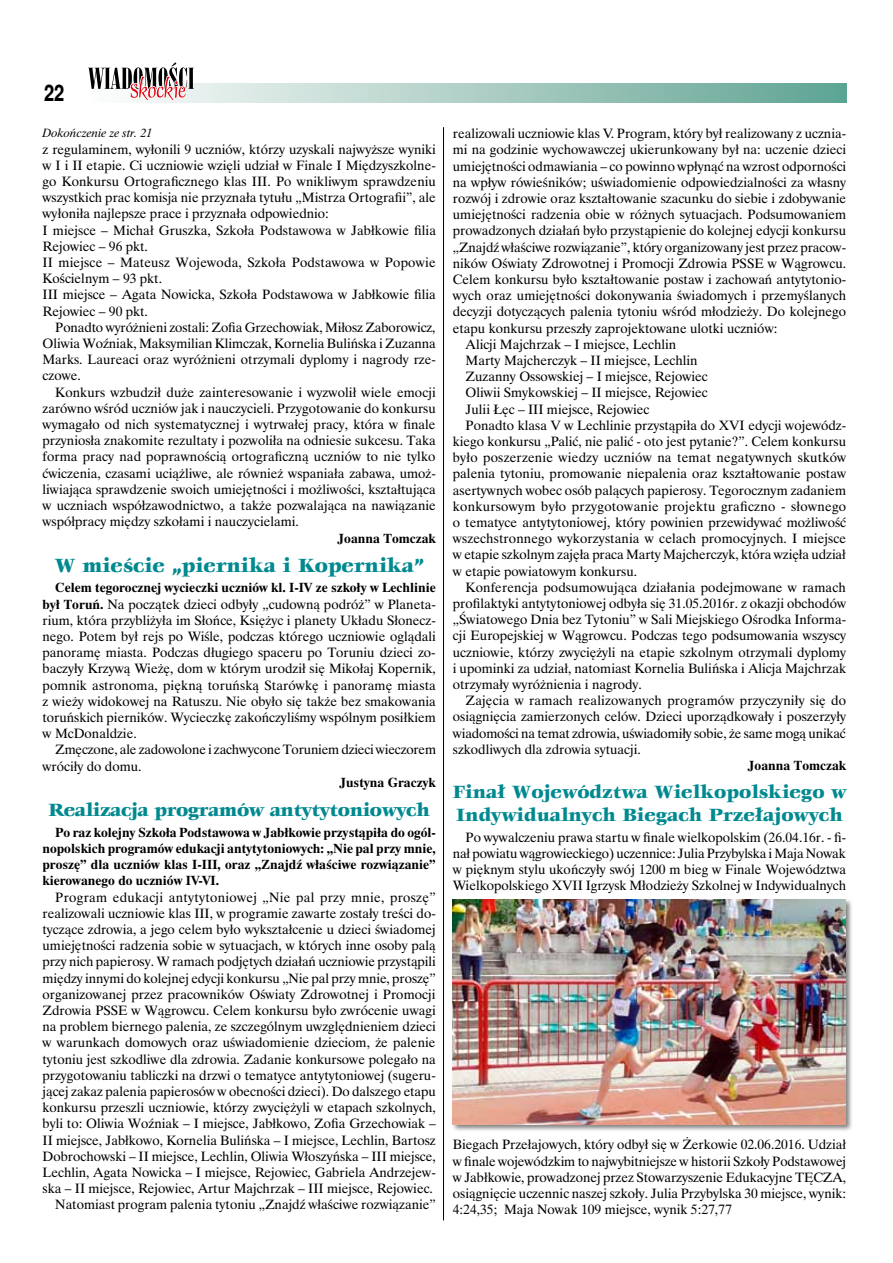
<style>
.page{position:relative;width:893px;height:1263px;background:#fff}
.page>*{position:absolute;margin:0;border:0;box-sizing:border-box;transform-origin:0 0}
.t1{font:700 22.5px "Switzerland Narrow";color:#000}
.t2{font:21px "Veljovic Black CE Normal";color:#00898f}
.t3{font:19.5px/23.4px "Veljovic Black CE Normal";color:#00898f}
.t4{font:19.5px "Veljovic Black CE Normal";letter-spacing:-.02em;color:#00898f}
.t5{font:13.5px/16.2px "Time Ibis EE";color:#000;text-align:justify}
.t6{font:700 13.5px/16.2px "Time Ibis EE";color:#000;text-align:justify}
.t7{font:13.5px "Time Ibis EE";letter-spacing:.02em;color:#000}
.t8{font:italic 12px "Time Ibis EE";color:#000}
.s1{font-weight:700}
</style>
<div class="page">
<svg style="left:194px;top:83px;width:652px;height:19px;background:#a4c9c0"></svg>
<svg style="left:88px;top:63px;width:106px;height:39px"></svg>
<hr style="left:443px;top:127px;width:1px;height:1093px;background:#000">
<div style="left:451px;top:898px;width:403px;height:234px;background:#000;opacity:.5"></div>
<img style="left:452px;top:900px;width:394px;height:225px">
<h1 class="t1" style="left:44px;top:80px;width:22px">22</h1>
<p class="t8" style="left:43px;top:125px;width:111px">Dokończenie ze str. 21</p>
<p class="t5" style="left:43px;top:141px;width:395px;text-align:left">z regulaminem, wyłonili 9 uczniów, którzy uzyskali najwyższe wyniki w I i II etapie. Ci uczniowie wzięli udział w Finale I Międzyszkolne&shy;go Konkursu Ortograficznego klas III. Po wnikliwym sprawdzeniu wszystkich prac komisja nie przyznała tytułu „Mistrza Ortografii”, ale wyłoniła najlepsze prace i przyznała odpowiednio:<br>I miejsce – Michał Gruszka, Szkoła Podstawowa w Jabłkowie filia Rejowiec – 96 pkt.<br>II miejsce – Mateusz Wojewoda, Szkoła Podstawowa w Popowie Kościelnym – 93 pkt.<br>III miejsce – Agata Nowicka, Szkoła Podstawowa w Jabłkowie filia Rejowiec – 90 pkt.</p>
<p class="t5" style="left:43px;top:319px;width:395px;text-indent:13px">Ponadto wyróżnieni zostali: Zofia Grzechowiak, Miłosz Zaborowicz, Oliwia Woźniak, Maksymilian Klimczak, Kornelia Bulińska i Zuzanna Marks. Laureaci oraz wyróżnieni otrzymali dyplomy i nagrody rze&shy;czowe.</p>
<p class="t5" style="left:43px;top:384px;width:395px;text-indent:13px">Konkurs wzbudził duże zainteresowanie i wyzwolił wiele emocji zarówno wśród uczniów jak i nauczycieli. Przygotowanie do konkursu wymagało od nich systematycznej i wytrwałej pracy, która w finale przyniosła znakomite rezultaty i pozwoliła na odniesie sukcesu. Taka forma pracy nad poprawnością ortograficzną uczniów to nie tylko ćwiczenia, czasami uciążliwe, ale również wspaniała zabawa, umoż&shy;liwiająca sprawdzenie swoich umiejętności i możliwości, kształtująca w uczniach współzawodnictwo, a także pozwalająca na nawiązanie współpracy między szkołami i nauczycielami.</p>
<p class="t6" style="left:338px;top:530px;width:100px">Joanna Tomczak</p>
<h2 class="t2" style="left:55px;top:553px;width:371px">W mieście „piernika i Kopernika”</h2>
<p class="t5" style="left:43px;top:579px;width:395px;text-indent:13px"><span class="s1">Celem tegorocznej wycieczki uczniów kl. I-IV ze szkoły w Lechlinie był Toruń.</span> Na początek dzieci odbyły „cudowną podróż” w Planeta&shy;rium, która przybliżyła im Słońce, Księżyc i planety Układu Słonecz&shy;nego. Potem był rejs po Wiśle, podczas którego uczniowie oglądali panoramę miasta. Podczas długiego spaceru po Toruniu dzieci zo&shy;baczyły Krzywą Wieżę, dom w którym urodził się Mikołaj Kopernik, pomnik astronoma, piękną toruńską Starówkę i panoramę miasta z wieży widokowej na Ratuszu. Nie obyło się także bez smakowania toruńskich pierników. Wycieczkę zakończyliśmy wspólnym posiłkiem w McDonaldzie.</p>
<p class="t5" style="left:43px;top:741px;width:395px;text-indent:13px">Zmęczone, ale zadowolone i zachwycone Toruniem dzieci wieczorem wróciły do domu.</p>
<p class="t6" style="left:339px;top:774px;width:98px">Justyna Graczyk</p>
<h3 class="t4" style="left:49px;top:799px;width:383px">Realizacja programów antytytoniowych</h3>
<p class="t6" style="left:43px;top:824px;width:395px;text-indent:13px">Po raz kolejny Szkoła Podstawowa w Jabłkowie przystąpiła do ogól&shy;nopolskich programów edukacji antytytoniowych: „Nie pal przy mnie, proszę” dla uczniów klas I-III, oraz „Znajdź właściwe rozwiązanie” kierowanego do uczniów IV-VI.</p>
<p class="t5" style="left:43px;top:889px;width:395px;text-align:right">Program edukacji antytytoniowej „Nie pal przy mnie, proszę” realizowali uczniowie klas III, w programie zawarte zostały treści do&shy;tyczące zdrowia, a jego celem było wykształcenie u dzieci świadomej umiejętności radzenia sobie w sytuacjach, w których inne osoby palą przy nich papierosy. W ramach podjętych działań uczniowie przystąpili między innymi do kolejnej edycji konkursu „Nie pal przy mnie, proszę” organizowanej przez pracowników Oświaty Zdrowotnej i Promocji Zdrowia PSSE w Wągrowcu. Celem konkursu było zwrócenie uwagi na problem biernego palenia, ze szczególnym uwzględnieniem dzieci w warunkach domowych oraz uświadomienie dzieciom, że palenie tytoniu jest szkodliwe dla zdrowia. Zadanie konkursowe polegało na przygotowaniu tabliczki na drzwi o tematyce antytytoniowej (sugeru&shy;jącej zakaz palenia papierosów w obecności dzieci). Do dalszego etapu konkursu przeszli uczniowie, którzy zwyciężyli w etapach szkolnych, byli to: Oliwia Woźniak – I miejsce, Jabłkowo, Zofia Grzechowiak – II miejsce, Jabłkowo, Kornelia Bulińska – I miejsce, Lechlin, Bartosz Dobrochowski – II miejsce, Lechlin, Oliwia Włoszyńska – III miejsce, Lechlin, Agata Nowicka – I miejsce, Rejowiec, Gabriela Andrzejew&shy;ska – II miejsce, Rejowiec, Artur Majchrzak – III miejsce, Rejowiec.<br>Natomiast program palenia tytoniu „Znajdź właściwe rozwiązanie”</p>
<p class="t5" style="left:453px;top:125px;width:395px">realizowali uczniowie klas V. Program, który był realizowany z ucznia-</p>
<p class="t5" style="left:453px;top:142px;width:395px">mi na godzinie wychowawczej ukierunkowany był na: uczenie dzieci</p>
<p class="t5" style="left:453px;top:158px;width:395px">umiejętności odmawiania – co powinno wpłynąć na wzrost odporności</p>
<p class="t5" style="left:453px;top:174px;width:395px">na wpływ rówieśników; uświadomienie odpowiedzialności za własny</p>
<p class="t5" style="left:453px;top:190px;width:395px">rozwój i zdrowie oraz kształtowanie szacunku do siebie i zdobywanie</p>
<p class="t5" style="left:453px;top:206px;width:395px">umiejętności radzenia obie w różnych sytuacjach. Podsumowaniem</p>
<p class="t5" style="left:453px;top:223px;width:395px">prowadzonych działań było przystąpienie do kolejnej edycji konkursu</p>
<p class="t5" style="left:453px;top:239px;width:395px">„Znajdź właściwe rozwiązanie”, który organizowany jest przez pracow-</p>
<p class="t5" style="left:453px;top:255px;width:395px">ników Oświaty Zdrowotnej i Promocji Zdrowia PSSE w Wągrowcu.</p>
<p class="t5" style="left:453px;top:271px;width:395px">Celem konkursu było kształtowanie postaw i zachowań antytytonio-</p>
<p class="t5" style="left:453px;top:287px;width:395px">wych oraz umiejętności dokonywania świadomych i przemyślanych</p>
<p class="t5" style="left:453px;top:304px;width:395px">decyzji dotyczących palenia tytoniu wśród młodzieży. Do kolejnego</p>
<p class="t5" style="left:453px;top:320px;width:326px">etapu konkursu przeszły zaprojektowane ulotki uczniów:</p>
<p class="t5" style="left:466px;top:336px;width:212px">Alicji Majchrzak – I miejsce, Lechlin</p>
<p class="t5" style="left:466px;top:352px;width:233px">Marty Majcherczyk – II miejsce, Lechlin</p>
<p class="t5" style="left:466px;top:368px;width:244px">Zuzanny Ossowskiej – I miejsce, Rejowiec</p>
<p class="t5" style="left:466px;top:385px;width:244px">Oliwii Smykowskiej – II miejsce, Rejowiec</p>
<p class="t5" style="left:466px;top:401px;width:185px">Julii Łęc – III miejsce, Rejowiec</p>
<p class="t5" style="left:466px;top:417px;width:382px">Ponadto klasa V w Lechlinie przystąpiła do XVI edycji wojewódz-</p>
<p class="t5" style="left:453px;top:433px;width:395px">kiego konkursu „Palić, nie palić - oto jest pytanie?”. Celem konkursu</p>
<p class="t5" style="left:453px;top:449px;width:395px">było poszerzenie wiedzy uczniów na temat negatywnych skutków</p>
<p class="t5" style="left:453px;top:466px;width:395px">palenia tytoniu, promowanie niepalenia oraz kształtowanie postaw</p>
<p class="t5" style="left:453px;top:482px;width:395px">asertywnych wobec osób palących papierosy. Tegorocznym zadaniem</p>
<p class="t7" style="left:453px;top:498px;width:395px">konkursowym było przygotowanie projektu graficzno - słownego</p>
<p class="t5" style="left:453px;top:514px;width:395px">o tematyce antytytoniowej, który powinien przewidywać możliwość</p>
<p class="t5" style="left:453px;top:530px;width:395px">wszechstronnego wykorzystania w celach promocyjnych. I miejsce</p>
<p class="t5" style="left:453px;top:547px;width:394px">w etapie szkolnym zajęła praca Marty Majcherczyk, która wzięła udział</p>
<p class="t5" style="left:453px;top:563px;width:186px">w etapie powiatowym konkursu.</p>
<p class="t5" style="left:466px;top:579px;width:382px">Konferencja podsumowująca działania podejmowane w ramach</p>
<p class="t5" style="left:453px;top:595px;width:395px">profilaktyki antytytoniowej odbyła się 31.05.2016r. z okazji obchodów</p>
<p class="t5" style="left:453px;top:611px;width:395px">„Światowego Dnia bez Tytoniu” w Sali Miejskiego Ośrodka Informa-</p>
<p class="t5" style="left:453px;top:628px;width:395px">cji Europejskiej w Wągrowcu. Podczas tego podsumowania wszyscy</p>
<p class="t5" style="left:453px;top:644px;width:395px">uczniowie, którzy zwyciężyli na etapie szkolnym otrzymali dyplomy</p>
<p class="t5" style="left:453px;top:660px;width:395px">i upominki za udział, natomiast Kornelia Bulińska i Alicja Majchrzak</p>
<p class="t5" style="left:453px;top:676px;width:191px">otrzymały wyróżnienia i nagrody.</p>
<p class="t5" style="left:466px;top:692px;width:382px">Zajęcia w ramach realizowanych programów przyczyniły się do</p>
<p class="t5" style="left:453px;top:709px;width:395px">osiągnięcia zamierzonych celów. Dzieci uporządkowały i poszerzyły</p>
<p class="t5" style="left:453px;top:725px;width:395px">wiadomości na temat zdrowia, uświadomiły sobie, że same mogą unikać</p>
<p class="t5" style="left:453px;top:741px;width:190px">szkodliwych dla zdrowia sytuacji.</p>
<p class="t6" style="left:748px;top:757px;width:100px">Joanna Tomczak</p>
<h3 class="t3" style="left:453px;top:781px;width:395px">Finał Województwa Wielkopolskiego w<br>Indywidualnych Biegach Przełajowych</h3>
<p class="t5" style="left:453px;top:829px;width:395px;text-indent:13px">Po wywalczeniu prawa startu w finale wielkopolskim (26.04.16r. - fi&shy;nał powiatu wągrowieckiego) uczennice: Julia Przybylska i Maja Nowak w pięknym stylu ukończyły swój 1200 m bieg w Finale Województwa Wielkopolskiego XVII Igrzysk Młodzieży Szkolnej w Indywidualnych</p>
<p class="t5" style="left:453px;top:1136px;width:395px">Biegach Przełajowych, który odbył się w Żerkowie 02.06.2016. Udział w finale wojewódzkim to najwybitniejsze w historii Szkoły Podstawowej w Jabłkowie, prowadzonej przez Stowarzyszenie Edukacyjne TĘCZA, osiągnięcie uczennic naszej szkoły. Julia Przybylska 30 miejsce, wynik:<br>4:24,35; Maja Nowak 109 miejsce, wynik 5:27,77</p>
</div>
